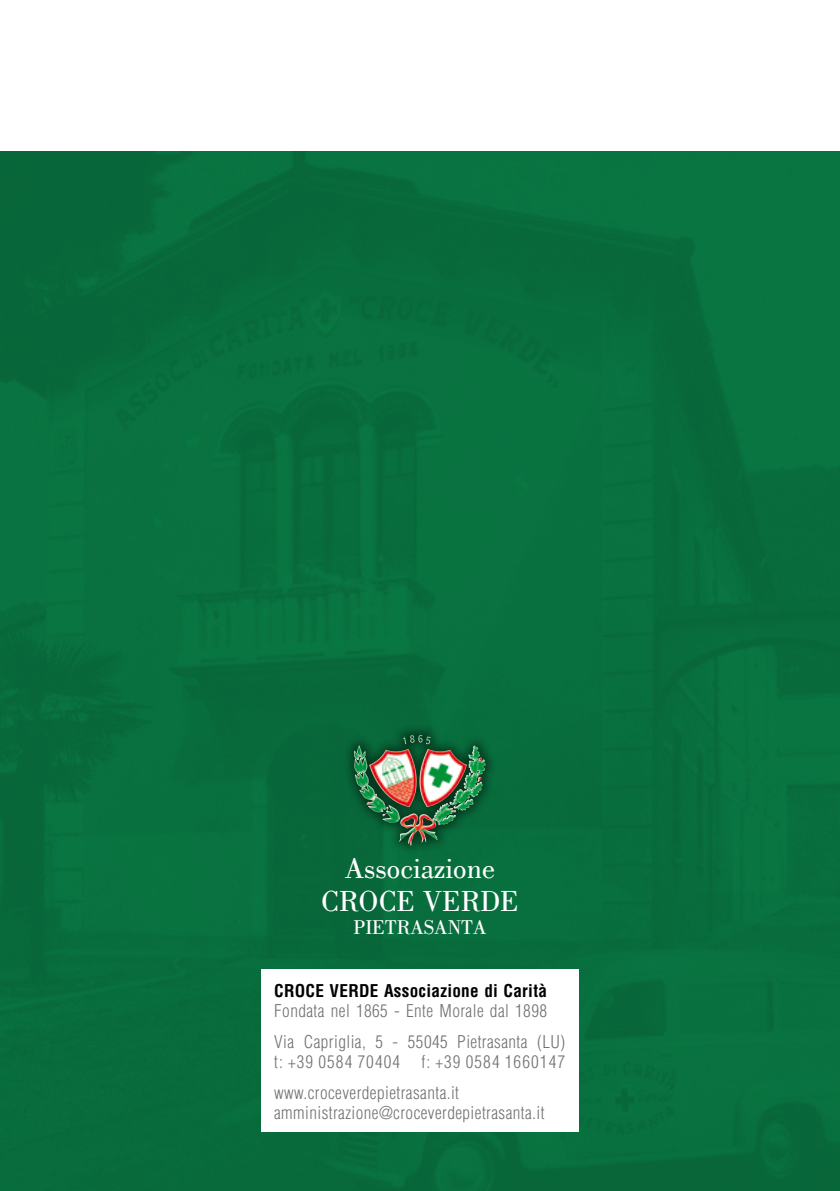
<style>
.page{position:relative;width:840px;height:1191px;background:#fff}
.page>*{position:absolute;margin:0;border:0;box-sizing:border-box;transform-origin:0 0}
.t1{font:29.8px/32.8px "Bodoni";color:#fff;text-align:center}
.t2{font:20.6px "Bodoni";color:#fff}
.t3{font:300 condensed 17.2px/30.4px "Helvetica";letter-spacing:.025em;color:#707172}
.t4{font:700 condensed 17.2px "Helvetica";letter-spacing:.015em;color:#000}
</style>
<div class="page">
<div style="left:0;top:152px;width:839px;height:1039px;background:#086e3e"></div>
<div style="left:261px;top:968px;width:317px;height:163px;background:#fff"></div>
<div style="left:342px;top:723px;width:155px;height:134px;background:#000;opacity:.5"></div>
<img style="left:357px;top:735px;width:117px;height:22px">
<h1 class="t1" style="left:321px;top:851px;width:199px">ASSOCIAZIONE<br>CROCE VERDE</h1>
<p class="t2" style="left:353px;top:915px;width:130px">PIETRASANTA</p>
<p class="t4" style="left:274px;top:980px;width:274px">CROCE VERDE Associazione di Carità</p>
<p class="t3" style="left:274px;top:995px;width:292px">Fondata nel 1865 - Ente Morale dal 1898<br>Via Capriglia, 5 - 55045 Pietrasanta (LU)</p>
<p class="t3" style="left:274px;top:1046px;width:292px">t: +39 0584 70404 f: +39 0584 1660147 www.croceverdepietrasanta.it</p>
<p class="t3" style="left:274px;top:1097px;width:272px">amministrazione@croceverdepietrasanta.it</p>
</div>
